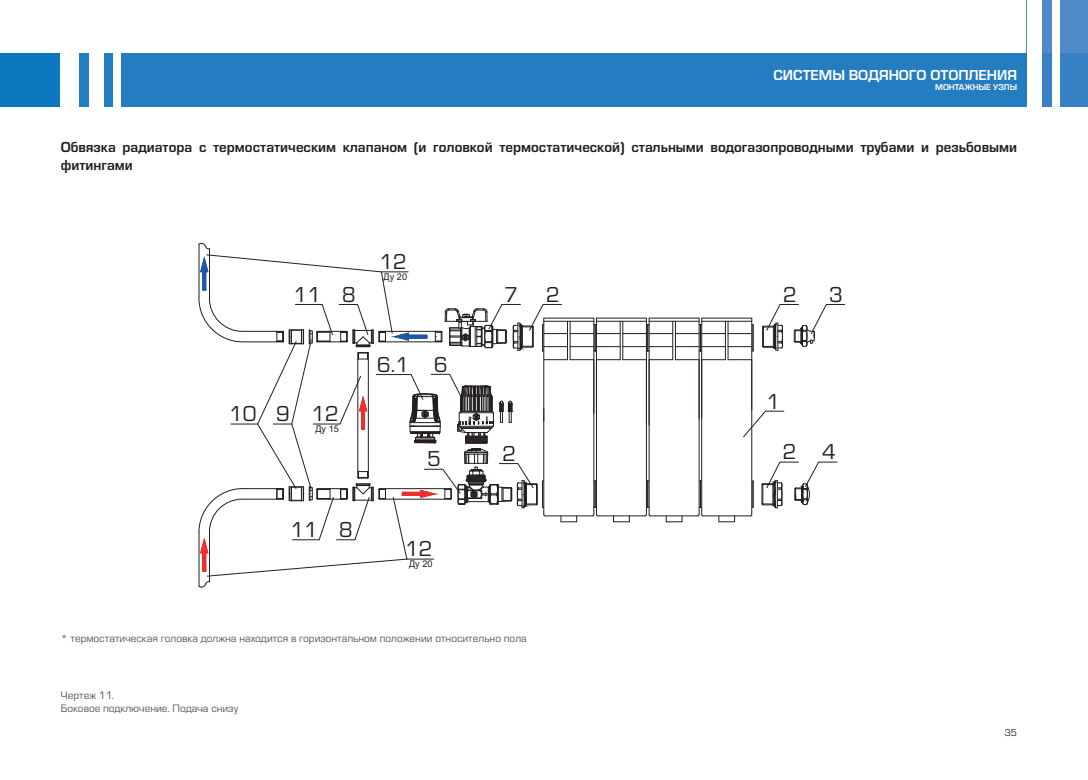
<style>
.page{position:relative;width:1088px;height:780px;background:#fff}
.page>*{position:absolute;margin:0;border:0;box-sizing:border-box;transform-origin:0 0}
.t1{font:22.38px "Eurostile";color:#231f20}
.t2{font:700 15px/18px "Eurostile";color:#231f20}
.t3{font:700 15px "Eurostile";color:#fff}
.t4{font:11.25px/13.5px "Eurostile";color:#57585a}
.t5{font:10px "Eurostile";color:#231f20}
.t6{font:9.25px "Arial";color:#231f20}
.t7{font:700 8.75px "Eurostile";color:#fff}
</style>
<div class="page">
<div style="left:0;top:53px;width:60px;height:53px;background:#0c78be"></div>
<div style="left:1027px;top:0;width:61px;height:53px;background:#508ac8"></div>
<div style="left:1027px;top:53px;width:61px;height:53px;background:#3780c3"></div>
<div style="left:80px;top:53px;width:947px;height:53px;background:#247cc1"></div>
<div style="left:89px;top:0;width:15px;height:123px;background:#fff"></div>
<div style="left:1051px;top:0;width:8px;height:119px;background:#fff"></div>
<div style="left:113px;top:0;width:8px;height:123px;background:#fff"></div>
<div style="left:1027px;top:0;width:15px;height:119px;background:#fff"></div>
<svg style="left:198px;top:243px;width:647px;height:344px"></svg>
<p class="t3" style="left:773px;top:66px;width:245px">СИСТЕМЫ ВОДЯНОГО ОТОПЛЕНИЯ</p>
<p class="t7" style="left:935px;top:82px;width:83px">МОНТАЖНЫЕ УЗЛЫ</p>
<p class="t2" style="left:61px;top:138px;width:958px">Обвязка радиатора с термостатическим клапаном (и головкой термостатической) стальными водогазопроводными трубами и резьбовыми фитингами</p>
<h1 class="t1" style="left:380px;top:250px;width:29px">12</h1>
<h1 class="t1" style="left:294px;top:282px;width:29px">11</h1>
<h1 class="t1" style="left:342px;top:282px;width:15px">8</h1>
<h1 class="t1" style="left:229px;top:402px;width:111px">10 9 12</h1>
<p class="t6" style="left:315px;top:422px;width:25px">Ду 15</p>
<h1 class="t1" style="left:291px;top:517px;width:29px">11</h1>
<h1 class="t1" style="left:339px;top:517px;width:15px">8</h1>
<p class="t6" style="left:383px;top:270px;width:25px">Ду 20</p>
<h1 class="t1" style="left:377px;top:352px;width:72px">6.1 6</h1>
<h1 class="t1" style="left:505px;top:282px;width:15px">7</h1>
<h1 class="t1" style="left:427px;top:447px;width:15px">5</h1>
<h1 class="t1" style="left:502px;top:441px;width:15px">2</h1>
<h1 class="t1" style="left:405px;top:537px;width:29px">12</h1>
<p class="t6" style="left:409px;top:557px;width:25px">Ду 20</p>
<h1 class="t1" style="left:546px;top:282px;width:15px">2</h1>
<p class="t4" style="left:61px;top:632px;width:467px">* термостатическая головка должна находится в горизонтальном положении относительно пола</p>
<p class="t4" style="left:61px;top:688px;width:179px">Чертеж 11.<br>Боковое подключение. Подача снизу</p>
<h1 class="t1" style="left:783px;top:282px;width:15px">2</h1>
<h1 class="t1" style="left:829px;top:282px;width:15px">3</h1>
<h1 class="t1" style="left:766px;top:389px;width:15px">1</h1>
<h1 class="t1" style="left:783px;top:440px;width:15px">2</h1>
<h1 class="t1" style="left:822px;top:440px;width:15px">4</h1>
<p class="t5" style="left:1005px;top:726px;width:14px">35</p>
</div>
